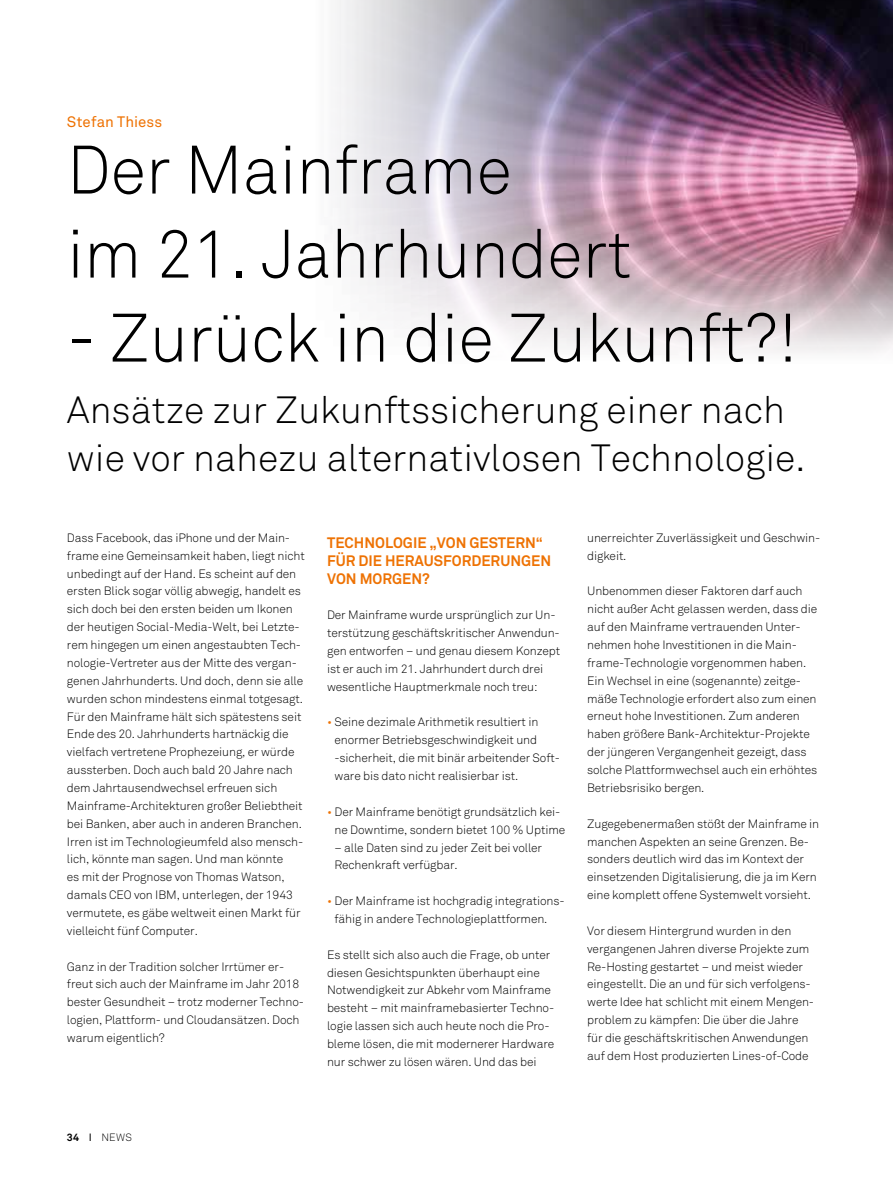
<style>
.page{position:relative;width:893px;height:1191px;background:#fff}
.page>*{position:absolute;margin:0;border:0;box-sizing:border-box;transform-origin:0 0}
.t1{font:300 67.5px/84px "Akkurat Std";color:#000}
.t2{font:300 37.5px/48px "Akkurat Std";color:#000}
.t3{font:700 15px/17.9px "Akkurat Std";color:#ee7203}
.t4{font:15px "Akkurat Std";letter-spacing:.005em;color:#ee7203}
.t5{font:300 12px/17.9px "Akkurat Std";letter-spacing:-.01em;color:#000}
.t6{font:300 10.5px "Akkurat Std";color:#000}
.s1{color:#ee7203}
.s2{font-weight:700}
.s3{font-weight:400}
</style>
<div class="page">
<img style="left:337px;top:0;width:556px;height:353px">
<div style="left:23px;top:96px;width:835px;height:446px;background:#fff;opacity:.93"></div>
<p class="t4" style="left:67px;top:113px;width:97px">Stefan Thiess</p>
<h1 class="t1" style="left:67px;top:128px;width:566px">Der Mainframe<br>im 21. Jahrhundert</h1>
<h1 class="t1" style="left:67px;top:296px;width:732px">- Zurück in die Zukunft?!</h1>
<h2 class="t2" style="left:67px;top:386px;width:740px">Ansätze zur Zukunftssicherung einer nach wie vor nahezu alternativlosen Technologie.</h2>
<p class="t5" style="left:67px;top:529px;width:239px">Dass Facebook, das iPhone und der Main&shy;frame eine Gemeinsamkeit haben, liegt nicht unbedingt auf der Hand. Es scheint auf den ersten Blick sogar völlig abwegig, handelt es sich doch bei den ersten beiden um Ikonen der heutigen Social-Media-Welt, bei Letzte&shy;rem hingegen um einen angestaubten Tech&shy;nologie-Vertreter aus der Mitte des vergan&shy;genen Jahrhunderts. Und doch, denn sie alle wurden schon mindestens einmal totgesagt.<br>Für den Mainframe hält sich spätestens seit Ende des 20. Jahrhunderts hartnäckig die vielfach vertretene Prophezeiung, er würde aussterben. Doch auch bald 20 Jahre nach dem Jahrtausendwechsel erfreuen sich Mainframe-Architekturen großer Beliebtheit bei Banken, aber auch in anderen Branchen.<br>Irren ist im Technologieumfeld also mensch&shy;lich, könnte man sagen. Und man könnte<br>es mit der Prognose von Thomas Watson, damals CEO von IBM, unterlegen, der 1943 vermutete, es gäbe weltweit einen Markt für vielleicht fünf Computer.</p>
<p class="t5" style="left:67px;top:957px;width:239px">Ganz in der Tradition solcher Irrtümer er&shy;freut sich auch der Mainframe im Jahr 2018 bester Gesundheit – trotz moderner Techno&shy;logien, Plattform- und Cloudansätzen. Doch warum eigentlich?</p>
<p class="t3" style="left:327px;top:533px;width:226px">TECHNOLOGIE „VON GESTERN“<br>FÜR DIE HERAUSFORDERUNGEN<br>VON MORGEN?</p>
<p class="t5" style="left:327px;top:606px;width:235px">Der Mainframe wurde ursprünglich zur Un&shy;terstützung geschäftskritischer Anwendun&shy;gen entworfen – und genau diesem Konzept ist er auch im 21. Jahrhundert durch drei wesentliche Hauptmerkmale noch treu:</p>
<p class="t5" style="left:334px;top:713px;width:227px;text-indent:-7px"><span class="s1">•</span> Seine dezimale Arithmetik resultiert in enormer Betriebsgeschwindigkeit und -sicherheit, die mit binär arbeitender Soft&shy;ware bis dato nicht realisierbar ist.</p>
<p class="t5" style="left:334px;top:802px;width:232px;text-indent:-7px"><span class="s1">•</span> Der Mainframe benötigt grundsätzlich kei&shy;ne Downtime, sondern bietet 100 % Uptime</p>
<p class="t5" style="left:334px;top:838px;width:209px">– alle Daten sind zu jeder Zeit bei voller<br>Rechenkraft verfügbar.</p>
<p class="t5" style="left:334px;top:892px;width:232px;text-indent:-7px"><span class="s1">•</span> Der Mainframe ist hochgradig integrations&shy;fähig in andere Technologieplattformen.</p>
<p class="t5" style="left:327px;top:945px;width:229px">Es stellt sich also auch die Frage, ob unter diesen Gesichtspunkten überhaupt eine Notwendigkeit zur Abkehr vom Mainframe besteht – mit mainframebasierter Techno&shy;logie lassen sich auch heute noch die Pro&shy;bleme lösen, die mit modernerer Hardware nur schwer zu lösen wären. Und das bei</p>
<p class="t5" style="left:587px;top:529px;width:235px">unerreichter Zuverlässigkeit und Geschwin&shy;digkeit.</p>
<p class="t5" style="left:587px;top:582px;width:232px">Unbenommen dieser Faktoren darf auch nicht außer Acht gelassen werden, dass die auf den Mainframe vertrauenden Unter&shy;nehmen hohe Investitionen in die Main&shy;frame-Technologie vorgenommen haben.<br>Ein Wechsel in eine (sogenannte) zeitge&shy;mäße Technologie erfordert also zum einen erneut hohe Investitionen. Zum anderen haben größere Bank-Architektur-Projekte der jüngeren Vergangenheit gezeigt, dass solche Plattformwechsel auch ein erhöhtes Betriebsrisiko bergen.</p>
<p class="t5" style="left:587px;top:814px;width:233px">Zugegebenermaßen stößt der Mainframe in manchen Aspekten an seine Grenzen. Be&shy;sonders deutlich wird das im Kontext der einsetzenden Digitalisierung, die ja im Kern eine komplett offene Systemwelt vorsieht.</p>
<p class="t5" style="left:587px;top:921px;width:228px">Vor diesem Hintergrund wurden in den vergangenen Jahren diverse Projekte zum Re-Hosting gestartet – und meist wieder eingestellt. Die an und für sich verfolgens&shy;werte Idee hat schlicht mit einem Mengen&shy;problem zu kämpfen: Die über die Jahre für die geschäftskritischen Anwendungen auf dem Host produzierten Lines-of-Code</p>
<p class="t6" style="left:67px;top:1131px;width:66px"><span class="s2">34</span> <span class="s3">I</span> NEWS</p>
</div>
